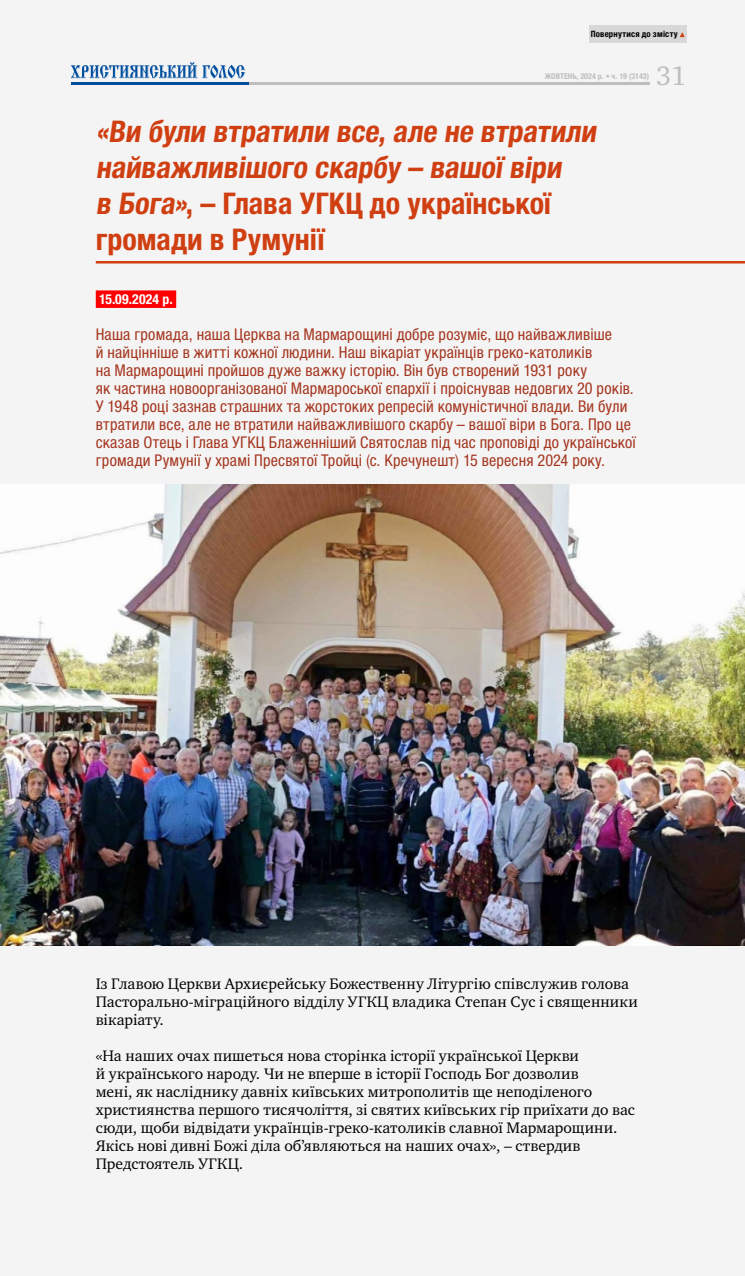
<style>
.page{position:relative;width:745px;height:1276px;background:#fff}
.page>*{position:absolute;margin:0;border:0;box-sizing:border-box;transform-origin:0 0}
.t1{font:700 condensed 30px/36px "Helvetica Neue LTCYR";color:#d03f12}
.t2{font:27.38px "Charter C";color:#bebebe}
.t3{font:condensed 16.25px/18px "Helvetica Neue LTCYR";letter-spacing:.01em;color:#a5361f}
.t4{font:15.62px/18px "Charter C";letter-spacing:.01em;color:#000}
.t5{font:700 condensed 13.75px "Helvetica Neue LTCYR";letter-spacing:.015em;color:#fff}
.t6{font:700 condensed 8.75px "Helvetica Neue LTCYR";letter-spacing:.025em;color:#000}
.t7{font:700 condensed 8px "Helvetica Neue LTCYR";color:#bebebe}
</style>
<div class="page">
<div style="left:0;top:0;width:744px;height:1276px;background:#f4f4f4"></div>
<hr style="left:71px;top:82px;width:577px;height:3px;background:#bebebe">
<hr style="left:96px;top:261px;width:648px;height:2px;background:#d03f12">
<div style="left:96px;top:290px;width:80px;height:18px;background:#f00"></div>
<hr style="left:71px;top:82px;width:177px;height:3px;background:#004e9e">
<svg style="left:71px;top:62px;width:174px;height:17px"></svg>
<div style="left:588px;top:25px;width:98px;height:18px;background:#d8d8d8"></div>
<svg style="left:680px;top:32px;width:4px;height:5px"></svg>
<img style="left:0;top:485px;width:744px;height:460px">
<p class="t6" style="left:590px;top:29px;width:88px">Повернутися до змісту</p>
<p class="t7" style="left:544px;top:71px;width:106px">ЖОВТЕНЬ, 2024 р. • ч. 19 (3143)</p>
<h2 class="t2" style="left:656px;top:61px;width:32px">31</h2>
<h1 class="t1" style="left:96px;top:114px;width:506px">«Ви були втратили все, але не втратили найважливішого скарбу – вашої віри<br>в Бога», – Глава УГКЦ до української громади в Румунії</h1>
<p class="t5" style="left:99px;top:292px;width:75px">15.09.2024 р.</p>
<p class="t3" style="left:96px;top:326px;width:541px">Наша громада, наша Церква на Мармарощині добре розуміє, що найважливіше<br>й найцінніше в житті кожної людини. Наш вікаріат українців греко-католиків<br>на Мармарощині пройшов дуже важку історію. Він був створений 1931 року<br>як частина новоорганізованої Мармароської єпархії і проіснував недовгих 20 років.<br>У 1948 році зазнав страшних та жорстоких репресій комуністичної влади. Ви були втратили все, але не втратили найважливішого скарбу – вашої віри в Бога. Про це сказав Отець і Глава УГКЦ Блаженніший Святослав під час проповіді до української громади Румунії у храмі Пресвятої Тройці (с. Кречунешт) 15 вересня 2024 року.</p>
<p class="t4" style="left:96px;top:974px;width:543px">Із Главою Церкви Архиєрейську Божественну Літургію співслужив голова<br>Пасторально-міграційного відділу УГКЦ владика Степан Сус і священники вікаріату.</p>
<p class="t4" style="left:96px;top:1046px;width:540px">«На наших очах пишеться нова сторінка історії української Церкви<br>й українського народу. Чи не вперше в історії Господь Бог дозволив<br>мені, як насліднику давніх київських митрополитів ще неподіленого християнства першого тисячоліття, зі святих київських гір приїхати до вас сюди, щоби відвідати українців-греко-католиків славної Мармарощини.<br>Якісь нові дивні Божі діла об’являються на наших очах», – ствердив Предстоятель УГКЦ.</p>
</div>
